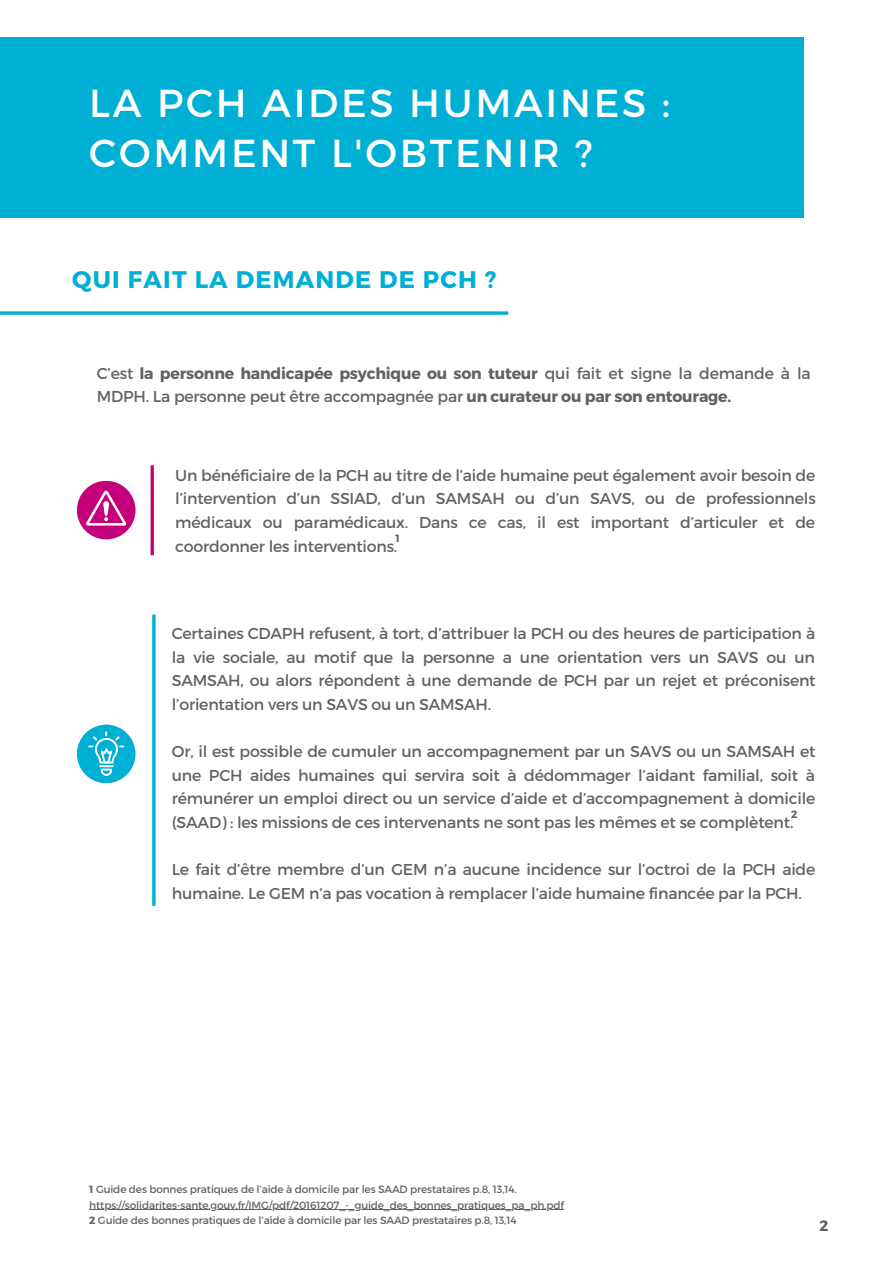
<style>
.page{position:relative;width:893px;height:1264px;background:#fff}
.page>*{position:absolute;margin:0;border:0;box-sizing:border-box;transform-origin:0 0}
.t1{font:39px/50.6px "Montserrat";letter-spacing:.07em;color:#fff}
.t2{font:700 24px "Montserrat";letter-spacing:.05em;color:#00afd4}
.t3{font:15.75px/23.5px "Montserrat";letter-spacing:-.015em;color:#636260;text-align:justify}
.t4{font:700 15px "Montserrat";color:#636260}
.t5{font:10.5px "Montserrat";letter-spacing:-.015em;color:#636260}
.t6{font:700 10.5px "Montserrat";color:#636260}
.s1{font-weight:700}
</style>
<div class="page">
<div style="left:0;top:37px;width:803px;height:180px;background:#00afd4"></div>
<svg style="left:0;top:311px;width:508px;height:4px;background:#27bbda"></svg>
<svg style="left:150px;top:465px;width:4px;height:90px"></svg>
<svg style="left:152px;top:614px;width:4px;height:291px"></svg>
<div style="left:77px;top:724px;width:58px;height:59px;background:#00afd4;border-radius:50%"></div>
<svg style="left:88px;top:731px;width:36px;height:45px"></svg>
<div style="left:77px;top:481px;width:58px;height:58px;background:#c4007a;border-radius:50%"></div>
<svg style="left:86px;top:490px;width:40px;height:35px"></svg>
<hr style="left:96px;top:1209px;width:468px;height:1px;background:#636260">
<p class="t1" style="left:89px;top:76px;width:582px">LA PCH AIDES HUMAINES :<br>COMMENT L'OBTENIR ?</p>
<p class="t2" style="left:72px;top:264px;width:425px">QUI FAIT LA DEMANDE DE PCH ?</p>
<p class="t3" style="left:97px;top:360px;width:715px">C’est <span class="s1">la personne handicapée psychique ou son tuteur</span> qui fait et signe la demande à la<br>MDPH. La personne peut être accompagnée par <span class="s1">un curateur ou par son entourage.</span></p>
<p class="t3" style="left:175px;top:462px;width:642px">Un bénéficiaire de la PCH au titre de l’aide humaine peut également avoir besoin de l’intervention d’un SSIAD, d’un SAMSAH ou d’un SAVS, ou de professionnels médicaux ou paramédicaux. Dans ce cas, il est important d’articuler et de coordonner les interventions.</p>
<p class="t6" style="left:395px;top:532px;width:6px">1</p>
<p class="t3" style="left:172px;top:621px;width:645px">Certaines CDAPH refusent, à tort, d’attribuer la PCH ou des heures de participation à la vie sociale, au motif que la personne a une orientation vers un SAVS ou un SAMSAH, ou alors répondent à une demande de PCH par un rejet et préconisent l’orientation vers un SAVS ou un SAMSAH.</p>
<p class="t3" style="left:172px;top:739px;width:645px">Or, il est possible de cumuler un accompagnement par un SAVS ou un SAMSAH et une PCH aides humaines qui servira soit à dédommager l’aidant familial, soit à rémunérer un emploi direct ou un service d’aide et d’accompagnement à domicile (SAAD) : les missions de ces intervenants ne sont pas les mêmes et se complètent.</p>
<p class="t3" style="left:172px;top:857px;width:645px">Le fait d’être membre d’un GEM n’a aucune incidence sur l’octroi de la PCH aide humaine. Le GEM n’a pas vocation à remplacer l’aide humaine financée par la PCH.</p>
<p class="t6" style="left:791px;top:807px;width:8px">2</p>
<p class="t5" style="left:89px;top:1182px;width:429px"><span class="s1">1</span> Guide des bonnes pratiques de l’aide à domicile par les SAAD prestataires p.8, 13,14.</p>
<p class="t5" style="left:89px;top:1197px;width:476px">https://solidarites-sante.gouv.fr/IMG/pdf/20161207_-_guide_des_bonnes_pratiques_pa_ph.pdf</p>
<p class="t5" style="left:89px;top:1213px;width:429px"><span class="s1">2</span> Guide des bonnes pratiques de l’aide à domicile par les SAAD prestataires p.8, 13,14</p>
<p class="t4" style="left:819px;top:1215px;width:10px">2</p>
</div>
